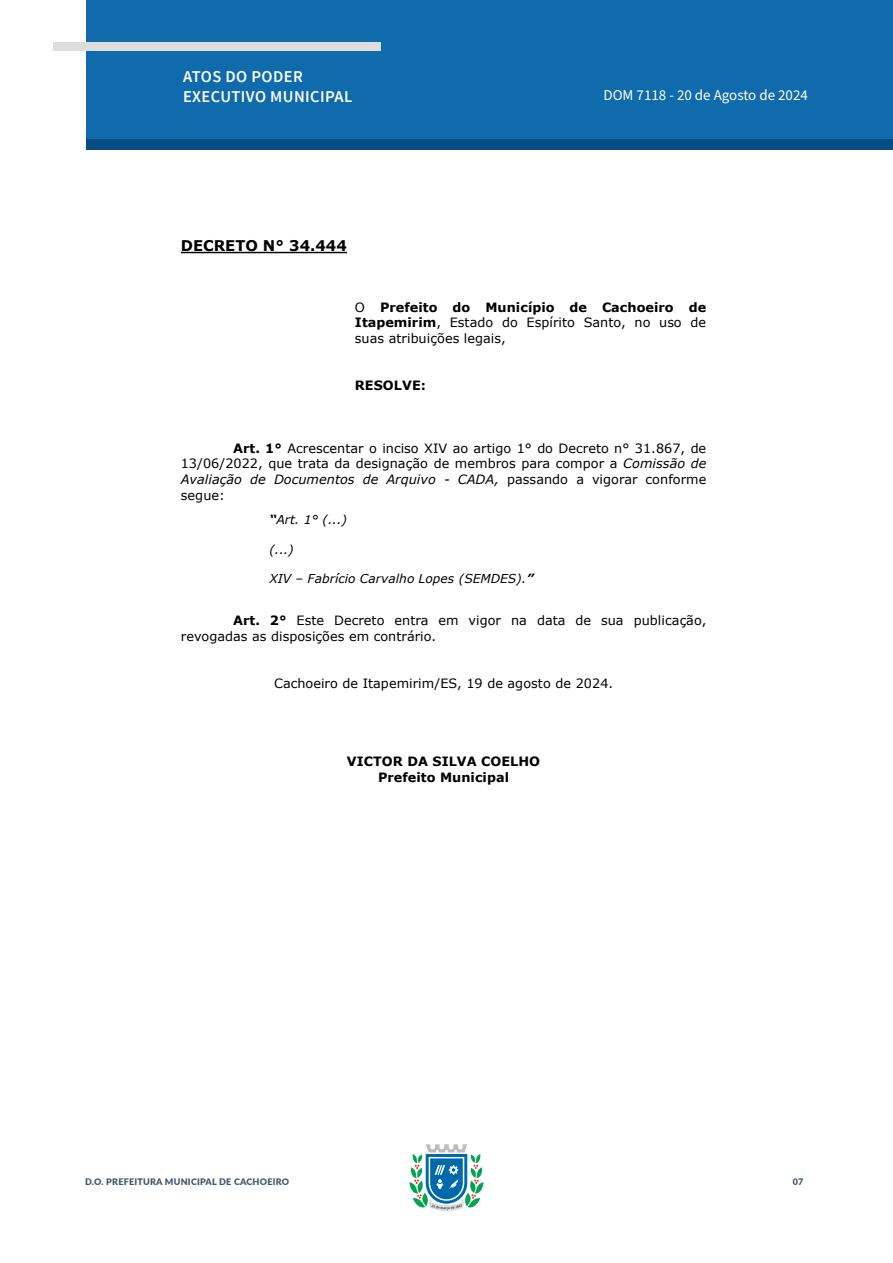
<style>
.page{position:relative;width:893px;height:1263px;background:#fff}
.page>*{position:absolute;margin:0;border:0;box-sizing:border-box;transform-origin:0 0}
.t1{font:600 16.5px/19.8px "Source Sans Pro";letter-spacing:.025em;color:#fff}
.t2{font:15px "Source Sans Pro";color:#fff}
.t3{font:700 14.7px "Verdana";color:#000}
.t4{font:12.9px/15.8px "Verdana";color:#000;text-align:justify}
.t5{font:700 12.9px/15.8px "Verdana";color:#000;text-align:center}
.t6{font:italic 12.15px "Verdana";color:#000}
.t7{font:900 9px "Lato";letter-spacing:.025em;color:#405970}
.s1{font-weight:700}
.s2{font-style:italic}
</style>
<div class="page">
<svg style="left:409px;top:1144px;width:75px;height:67px"></svg>
<div style="left:86px;top:0;width:807px;height:140px;background:#0f6bab"></div>
<div style="left:87px;top:140px;width:806px;height:10px;background:#084c86"></div>
<div style="left:53px;top:42px;width:328px;height:9px;background:#ddd"></div>
<hr style="left:181px;top:252px;width:166px;height:1px;background:#000">
<p class="t1" style="left:183px;top:67px;width:171px">ATOS DO PODER<br>EXECUTIVO MUNICIPAL</p>
<p class="t3" style="left:181px;top:235px;width:168px">DECRETO N° 34.444</p>
<p class="t2" style="left:603px;top:85px;width:206px">DOM 7118 - 20 de Agosto de 2024</p>
<p class="t4" style="left:355px;top:299px;width:353px">O <span class="s1">Prefeito do Município de Cachoeiro de Itapemirim</span>, Estado do Espírito Santo, no uso de suas atribuições legais,</p>
<p class="t5" style="left:355px;top:377px;width:73px">RESOLVE:</p>
<p class="t4" style="left:181px;top:440px;width:527px;text-indent:52px"><span class="s1">Art. 1°</span> Acrescentar o inciso XIV ao artigo 1° do Decreto n° 31.867, de 13/06/2022, que trata da designação de membros para compor a <span class="s2">Comissão de Avaliação de Documentos de Arquivo - CADA,</span> passando a vigorar conforme segue:</p>
<p class="t6" style="left:269px;top:511px;width:79px"><span class="s1">“</span>Art. 1° (...)</p>
<p class="t6" style="left:269px;top:541px;width:26px">(...)</p>
<p class="t6" style="left:269px;top:571px;width:266px">XIV – Fabrício Carvalho Lopes (SEMDES).<span class="s1">”</span></p>
<p class="t4" style="left:181px;top:612px;width:527px;text-indent:52px"><span class="s1">Art. 2°</span> Este Decreto entra em vigor na data de sua publicação, revogadas as disposições em contrário.</p>
<p class="t4" style="left:274px;top:675px;width:341px">Cachoeiro de Itapemirim/ES, 19 de agosto de 2024.</p>
<p class="t5" style="left:347px;top:753px;width:195px">VICTOR DA SILVA COELHO<br>Prefeito Municipal</p>
<p class="t7" style="left:85px;top:1175px;width:206px">D.O. PREFEITURA MUNICIPAL DE CACHOEIRO</p>
<p class="t7" style="left:793px;top:1175px;width:12px">07</p>
</div>
